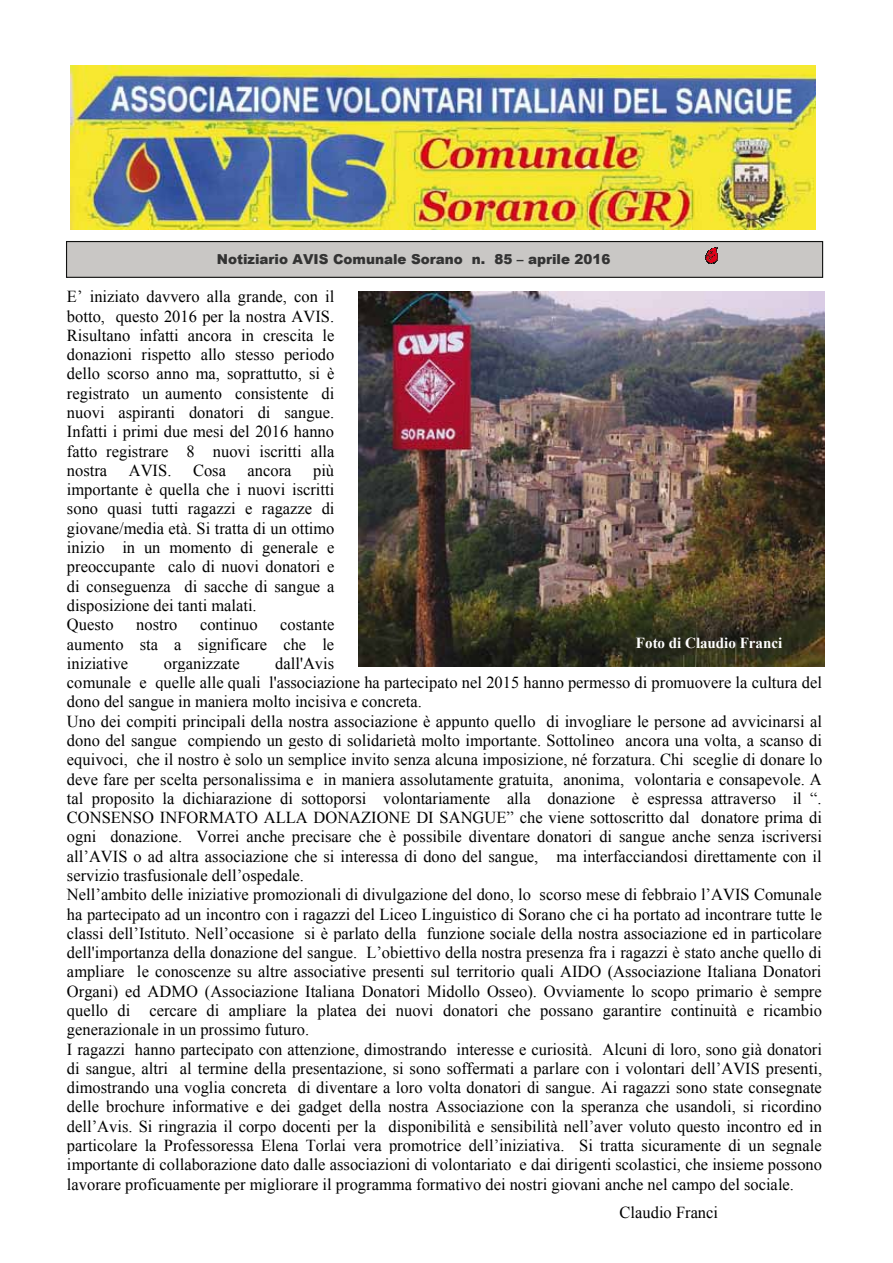
<style>
.page{position:relative;width:893px;height:1263px;background:#fff}
.page>*{position:absolute;margin:0;border:0;box-sizing:border-box;transform-origin:0 0}
.t1{font:16.8px/19.4px "Times New Roman";color:#000;text-align:justify}
.t2{font:700 15.3px "Times New Roman";color:#fff}
.t3{font:900 13.8px "Arial";color:#333}
</style>
<div class="page">
<div style="left:67px;top:242px;width:756px;height:35px;background:#c9c7c5"></div>
<div style="left:66px;top:241px;width:757px;height:37px;border:1px solid #111211"></div>
<svg style="left:706px;top:248px;width:12px;height:16px"></svg>
<div style="left:60px;top:60px;width:756px;height:175px;background:linear-gradient(to right,#fff,#fff)"></div>
<img style="left:70px;top:66px;width:746px;height:163px">
<img style="left:359px;top:291px;width:465px;height:376px">
<p class="t3" style="left:217px;top:249px;width:395px">Notiziario AVIS Comunale Sorano n. 85 – aprile 2016</p>
<p class="t1" style="left:67px;top:287px;width:269px">E’ iniziato davvero alla grande, con il botto, questo 2016 per la nostra AVIS.<br>Risultano infatti ancora in crescita le donazioni rispetto allo stesso periodo dello scorso anno ma, soprattutto, si è registrato un aumento consistente di nuovi aspiranti donatori di sangue.<br>Infatti i primi due mesi del 2016 hanno fatto registrare 8 nuovi iscritti alla nostra</p>
<p class="t1" style="left:67px;top:460px;width:269px;text-align:left;text-indent:246px">più importante è quella che i nuovi iscritti sono quasi tutti ragazzi e ragazze di giovane/media età. Si tratta di un ottimo inizio in un momento di generale e preoccupante calo di nuovi donatori e di conseguenza di sacche di sangue a disposizione dei tanti malati.<br>Questo</p>
<p class="t1" style="left:129px;top:460px;width:44px">AVIS.</p>
<p class="t1" style="left:193px;top:460px;width:34px">Cosa</p>
<p class="t1" style="left:248px;top:460px;width:45px">ancora</p>
<p class="t1" style="left:136px;top:615px;width:43px">nostro</p>
<p class="t1" style="left:200px;top:615px;width:59px">continuo</p>
<p class="t1" style="left:67px;top:615px;width:269px;text-indent:213px">costante aumento sta a significare che le iniziative</p>
<p class="t2" style="left:636px;top:632px;width:148px">Foto di Claudio Franci</p>
<p class="t1" style="left:67px;top:653px;width:757px;text-align:left;text-indent:208px">dall'Avis<br>comunale e quelle alle quali l'associazione ha partecipato nel 2015 hanno permesso di promuovere la cultura del dono del sangue in maniera molto incisiva e concreta.<br>Uno dei compiti principali della nostra associazione è appunto quello di invogliare le persone ad avvicinarsi al dono del sangue compiendo un gesto di solidarietà molto importante. Sottolineo ancora una volta, a scanso di equivoci, che il nostro è solo un semplice invito senza alcuna imposizione, né forzatura. Chi sceglie di donare lo deve fare per scelta personalissima e in maniera assolutamente gratuita, anonima, volontaria e consapevole. A tal proposito la dichiarazione di sottoporsi volontariamente alla donazione è espressa attraverso il “.<br>CONSENSO INFORMATO ALLA DONAZIONE DI SANGUE” che viene sottoscritto dal donatore prima di ogni donazione. Vorrei anche precisare che è possibile diventare donatori di sangue anche senza iscriversi all’AVIS o ad altra associazione che si interessa di dono del sangue, ma interfacciandosi direttamente con il servizio trasfusionale dell’ospedale.<br>Nell’ambito delle iniziative promozionali di divulgazione del dono, lo scorso mese di febbraio l’AVIS Comunale ha partecipato ad un incontro con i ragazzi del Liceo Linguistico di Sorano che ci ha portato ad incontrare tutte le classi dell’Istituto. Nell’occasione si è parlato della funzione sociale della nostra associazione ed in particolare dell'importanza della donazione del sangue. L’obiettivo della nostra presenza fra i ragazzi è stato anche quello di ampliare le conoscenze su altre associative presenti sul territorio quali AIDO (Associazione Italiana Donatori Organi) ed ADMO (Associazione Italiana Donatori Midollo Osseo). Ovviamente lo scopo primario è sempre quello di cercare di ampliare la platea dei nuovi donatori che possano garantire continuità e ricambio generazionale in un prossimo futuro.<br>I ragazzi hanno partecipato con attenzione, dimostrando interesse e curiosità. Alcuni di loro, sono già donatori di sangue, altri al termine della presentazione, si sono soffermati a parlare con i volontari dell’AVIS presenti, dimostrando una voglia concreta di diventare a loro volta donatori di sangue. Ai ragazzi sono state consegnate delle brochure informative e dei gadget della nostra Associazione con la speranza che usandoli, si ricordino dell’Avis. Si ringrazia il corpo docenti per la disponibilità e sensibilità nell’aver voluto questo incontro ed in particolare la Professoressa Elena Torlai vera promotrice dell’iniziativa. Si tratta sicuramente di un segnale importante di collaborazione dato dalle associazioni di volontariato e dai dirigenti scolastici, che insieme possono lavorare proficuamente per migliorare il programma formativo dei nostri giovani anche nel campo del sociale.</p>
<p class="t1" style="left:620px;top:1202px;width:100px">Claudio Franci</p>
<p class="t1" style="left:164px;top:653px;width:77px">organizzate</p>
</div>
